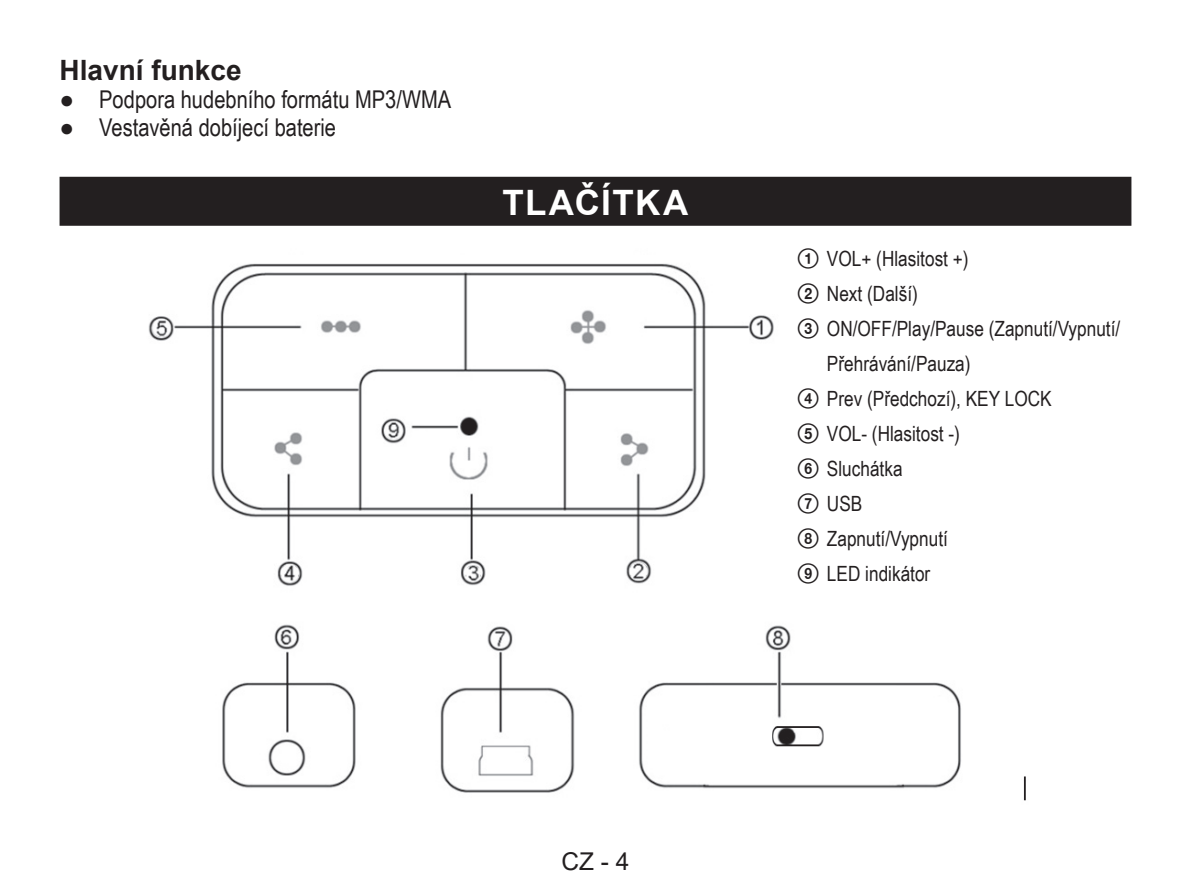
<style>
.page{position:relative;width:1191px;height:893px;background:#fff}
.page>*{position:absolute;margin:0;border:0;box-sizing:border-box;transform-origin:0 0}
.t1{font:700 35px "Arial";letter-spacing:.04em;color:#fff}
.t2{font:700 28px "Arial";color:#231f20}
.t3{font:24.5px "Arial Narrow";color:#231f20}
.t4{font:24.5px "Arial";color:#231f20}
.t5{font:21px "Arial Narrow";color:#231f20}
.s1{font-family:"Zz 3"}
</style>
<div class="page">
<div style="left:60px;top:177px;width:1071px;height:49px;background:#231f20"></div>
<img style="left:148px;top:263px;width:878px;height:538px">
<div style="left:797px;top:248px;width:351px;height:364px;background:#fff"></div>
<h2 class="t2" style="left:60px;top:50px;width:184px">Hlavní funkce</h2>
<p class="t3" style="left:60px;top:81px;width:393px">● Podpora hudebního formátu MP3/WMA</p>
<p class="t3" style="left:60px;top:109px;width:278px">● Vestavěná dobíjecí baterie</p>
<h1 class="t1" style="left:502px;top:178px;width:188px">TLAČÍTKA</h1>
<p class="t4" style="left:561px;top:844px;width:70px">CZ - 4</p>
<p class="t5" style="left:797px;top:243px;width:173px"><span class="s1">1</span> VOL+ (Hlasitost +)</p>
<p class="t5" style="left:797px;top:278px;width:122px"><span class="s1">2</span> Next (Další)</p>
<p class="t5" style="left:797px;top:313px;width:325px"><span class="s1">3</span> ON/OFF/Play/Pause (Zapnutí/Vypnutí/</p>
<p class="t5" style="left:827px;top:348px;width:145px">Přehrávání/Pauza)</p>
<p class="t5" style="left:797px;top:383px;width:256px"><span class="s1">4</span> Prev (Předchozí), KEY LOCK</p>
<p class="t5" style="left:797px;top:418px;width:164px"><span class="s1">5</span> VOL- (Hlasitost -)</p>
<p class="t5" style="left:797px;top:453px;width:107px"><span class="s1">6</span> Sluchátka</p>
<p class="t5" style="left:797px;top:488px;width:67px"><span class="s1">7</span> USB</p>
<p class="t5" style="left:797px;top:523px;width:152px"><span class="s1">8</span> Zapnutí/Vypnutí</p>
<p class="t5" style="left:797px;top:558px;width:135px"><span class="s1">9</span> LED indikátor</p>
</div>
